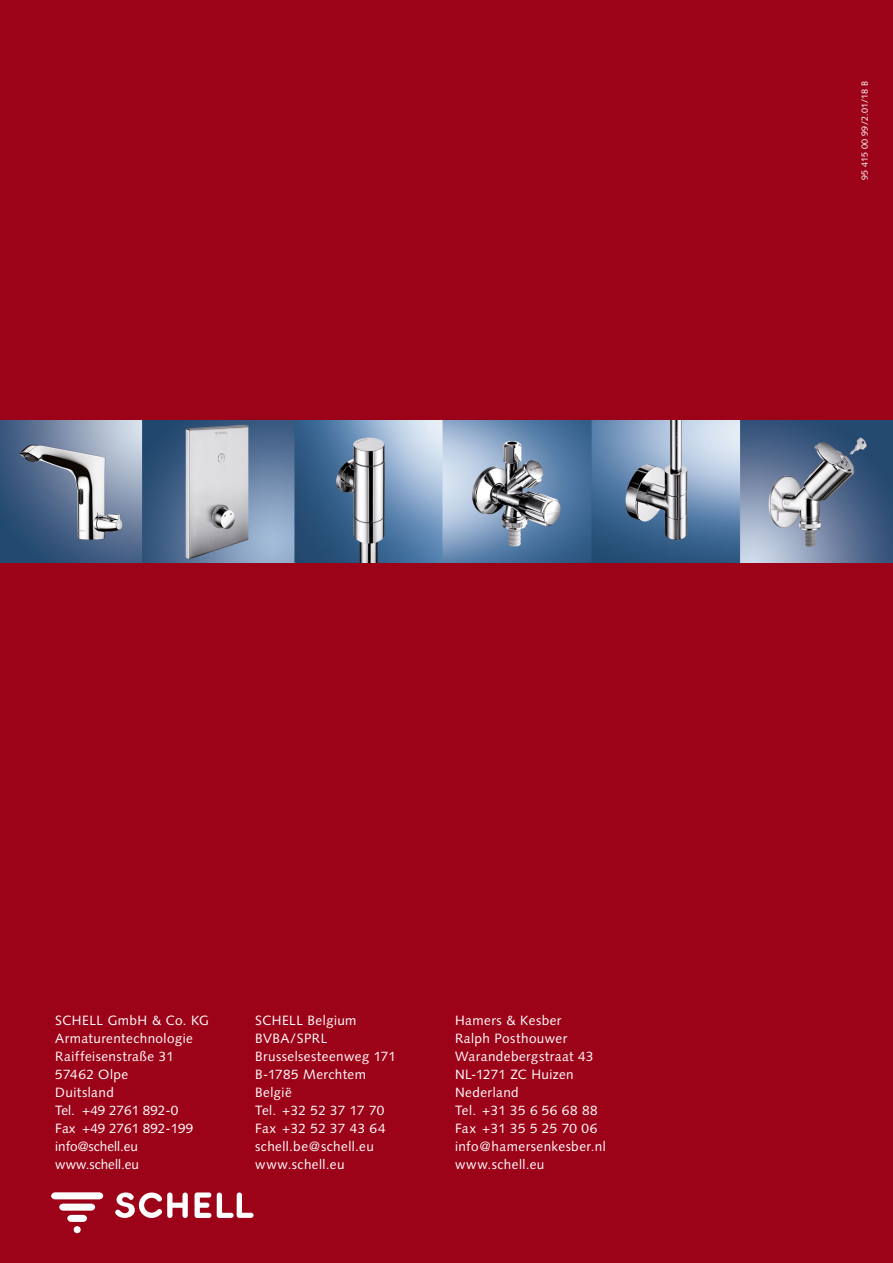
<style>
.page{position:relative;width:893px;height:1263px;background:#9d0318}
.page>*{position:absolute;margin:0;border:0;box-sizing:border-box;transform-origin:0 0}
.t1{font:13.5px/18px "Syntax";letter-spacing:.03em;color:#fff}
.t2{font:13.5px/18px "Syntax LT Pro";color:#fff}
.t3{font:9px "Syntax LT Pro";letter-spacing:.02em;color:#fff}
</style>
<div class="page">
<img style="left:0;top:420px;width:893px;height:142px">
<svg style="left:51px;top:1192px;width:52px;height:30px"></svg>
<div style="left:74px;top:1226px;width:7px;height:7px;background:#fff;border-radius:4px"></div>
<svg style="left:115px;top:1192px;width:73px;height:26px"></svg>
<svg style="left:195px;top:1192px;width:16px;height:26px"></svg>
<svg style="left:217px;top:1192px;width:37px;height:26px"></svg>
<p class="t3" style="left:859px;top:180px;width:101px;rotate:-90deg">95 415 00 99/2.01/18 B</p>
<p class="t1" style="left:55px;top:1012px;width:155px">SCHELL GmbH &amp; Co. KG<br>Armaturentechnologie<br>Raiffeisenstraße 31<br>57462 Olpe<br>Duitsland</p>
<p class="t2" style="left:55px;top:1102px;width:139px">Tel. +49 2761 892-0<br>Fax +49 2761 892-199 info@schell.eu www.schell.eu</p>
<p class="t1" style="left:255px;top:1012px;width:142px">SCHELL Belgium<br>BVBA/SPRL<br>Brusselsesteenweg 171<br>B-1785 Merchtem<br>België<br>Tel. +32 52 37 17 70<br>Fax +32 52 37 43 64 schell.be@schell.eu www.schell.eu</p>
<p class="t1" style="left:455px;top:1012px;width:152px">Hamers &amp; Kesber<br>Ralph Posthouwer<br>Warandebergstraat 43<br>NL-1271 ZC Huizen<br>Nederland<br>Tel. +31 35 6 56 68 88<br>Fax +31 35 5 25 70 06 info@hamersenkesber.nl www.schell.eu</p>
</div>
